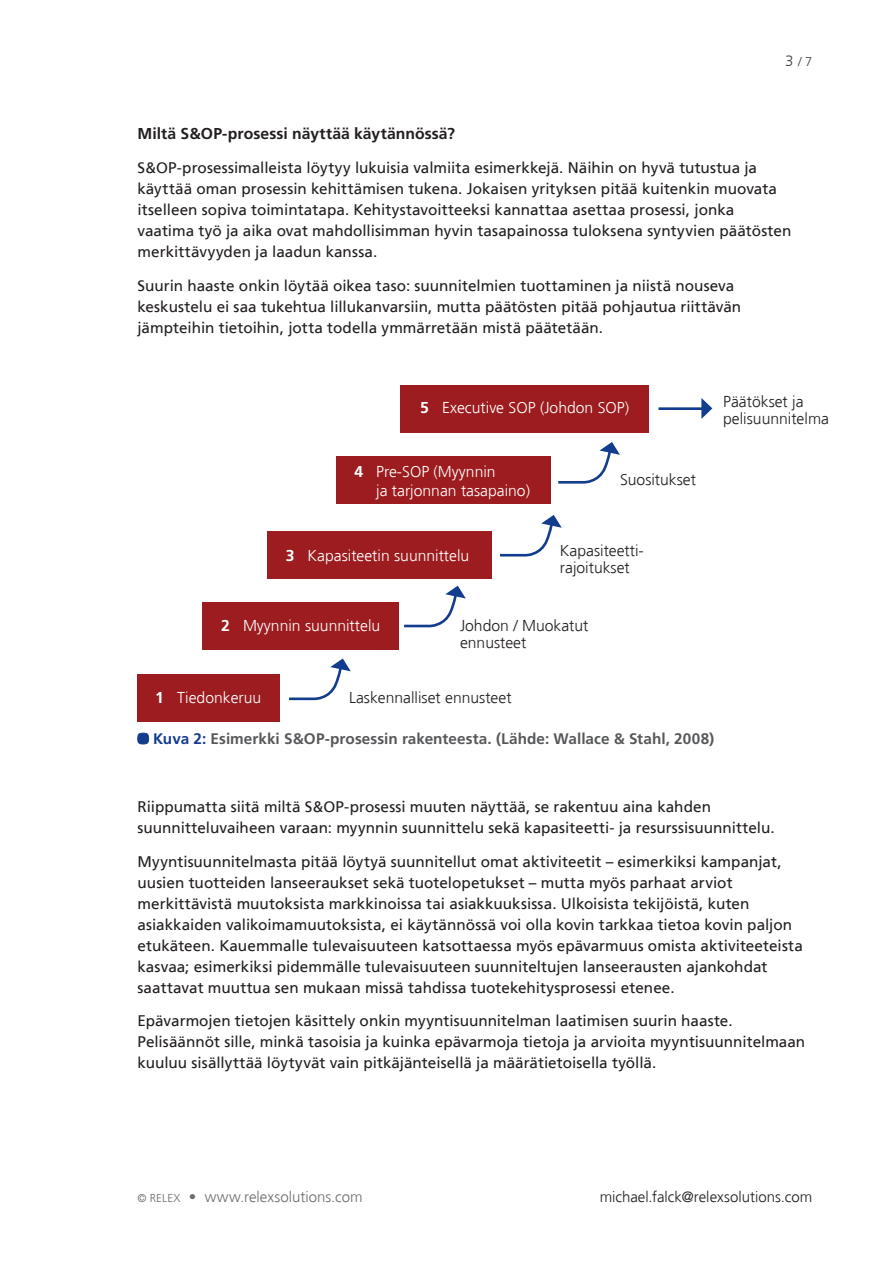
<style>
.page{position:relative;width:893px;height:1263px;background:#fff}
.page>*{position:absolute;margin:0;border:0;box-sizing:border-box;transform-origin:0 0}
.t1{font:300 15.75px/18.9px "Frutiger";color:#fff}
.t2{font:300 15.75px/17.1px "Frutiger";color:#231f20}
.t3{font:700 15.75px "Frutiger LT Com";letter-spacing:.005em;color:#231f20}
.t4{font:15.3px/21px "Frutiger";color:#231f20}
.t5{font:700 15.3px "Frutiger LT Com";letter-spacing:.005em;color:#57585a}
.t6{font:300 15px "Frutiger";color:#231f20}
.t7{font:300 15px "Frutiger";color:#6c6d70}
.t8{font:300 12.75px "Frutiger";color:#3e3e3f}
.s1{font-size:15px}
.s2{font-family:"Frutiger LT Com";font-weight:700}
.s3{color:#123c8d}
.s4{font-size:11.4px}
</style>
<div class="page">
<svg style="left:137px;top:732px;width:12px;height:13px"></svg>
<div style="left:137px;top:674px;width:143px;height:47px;background:#9c1c1f"></div>
<div style="left:202px;top:602px;width:197px;height:48px;background:#9c1c1f"></div>
<div style="left:268px;top:531px;width:224px;height:48px;background:#9c1c1f"></div>
<div style="left:336px;top:456px;width:215px;height:48px;background:#9c1c1f"></div>
<div style="left:400px;top:385px;width:249px;height:47px;background:#9c1c1f"></div>
<svg style="left:289px;top:658px;width:62px;height:43px"></svg>
<svg style="left:404px;top:586px;width:62px;height:42px"></svg>
<svg style="left:500px;top:515px;width:62px;height:42px"></svg>
<svg style="left:558px;top:442px;width:62px;height:42px"></svg>
<svg style="left:701px;top:398px;width:11px;height:21px"></svg>
<hr style="left:658px;top:407px;width:45px;height:3px;background:#123c8d">
<p class="t8" style="left:785px;top:55px;width:29px"><span class="s1">3</span> / 7</p>
<p class="t3" style="left:137px;top:125px;width:319px">Miltä S&amp;OP-prosessi näyttää käytännössä?</p>
<p class="t4" style="left:137px;top:157px;width:655px">S&amp;OP-prosessimalleista löytyy lukuisia valmiita esimerkkejä. Näihin on hyvä tutustua ja käyttää oman prosessin kehittämisen tukena. Jokaisen yrityksen pitää kuitenkin muovata itselleen sopiva toimintatapa. Kehitystavoitteeksi kannattaa asettaa prosessi, jonka vaatima työ ja aika ovat mahdollisimman hyvin tasapainossa tuloksena syntyvien päätösten merkittävyyden ja laadun kanssa.</p>
<p class="t4" style="left:137px;top:275px;width:605px">Suurin haaste onkin löytää oikea taso: suunnitelmien tuottaminen ja niistä nouseva keskustelu ei saa tukehtua lillukanvarsiin, mutta päätösten pitää pohjautua riittävän jämpteihin tietoihin, jotta todella ymmärretään mistä päätetään.</p>
<p class="t1" style="left:420px;top:399px;width:210px"><span class="s2">5</span> Executive SOP (Johdon SOP)</p>
<p class="t1" style="left:376px;top:462px;width:155px;text-indent:-22px"><span class="s2">4</span> Pre-SOP (Myynnin<br>ja tarjonnan tasapaino)</p>
<p class="t2" style="left:620px;top:471px;width:78px">Suositukset</p>
<p class="t2" style="left:723px;top:393px;width:107px">Päätökset ja pelisuunnitelma</p>
<p class="t1" style="left:286px;top:546px;width:185px"><span class="s2">3</span> Kapasiteetin suunnittelu</p>
<p class="t2" style="left:560px;top:542px;width:85px">Kapasiteetti&shy;rajoitukset</p>
<p class="t1" style="left:221px;top:616px;width:161px"><span class="s2">2</span> Myynnin suunnittelu</p>
<p class="t2" style="left:460px;top:617px;width:130px">Johdon / Muokatut ennusteet</p>
<p class="t1" style="left:155px;top:688px;width:108px"><span class="s2">1</span> Tiedonkeruu</p>
<p class="t2" style="left:349px;top:689px;width:164px">Laskennalliset ennusteet</p>
<p class="t5" style="left:153px;top:730px;width:563px"><span class="s3">Kuva 2:</span> Esimerkki S&amp;OP-prosessin rakenteesta. (Lähde: Wallace &amp; Stahl, 2008)</p>
<p class="t4" style="left:137px;top:796px;width:639px">Riippumatta siitä miltä S&amp;OP-prosessi muuten näyttää, se rakentuu aina kahden suunnitteluvaiheen varaan: myynnin suunnittelu sekä kapasiteetti- ja resurssisuunnittelu.</p>
<p class="t4" style="left:137px;top:851px;width:667px">Myyntisuunnitelmasta pitää löytyä suunnitellut omat aktiviteetit – esimerkiksi kampanjat, uusien tuotteiden lanseeraukset sekä tuotelopetukset – mutta myös parhaat arviot merkittävistä muutoksista markkinoissa tai asiakkuuksissa. Ulkoisista tekijöistä, kuten asiakkaiden valikoimamuutoksista, ei käytännössä voi olla kovin tarkkaa tietoa kovin paljon etukäteen. Kauemmalle tulevaisuuteen katsottaessa myös epävarmuus omista aktiviteeteista kasvaa; esimerkiksi pidemmälle tulevaisuuteen suunniteltujen lanseerausten ajankohdat saattavat muuttua sen mukaan missä tahdissa tuotekehitysprosessi etenee.</p>
<p class="t4" style="left:137px;top:1010px;width:669px">Epävarmojen tietojen käsittely onkin myyntisuunnitelman laatimisen suurin haaste.<br>Pelisäännöt sille, minkä tasoisia ja kuinka epävarmoja tietoja ja arvioita myyntisuunnitelmaan kuuluu sisällyttää löytyvät vain pitkäjänteisellä ja määrätietoisella työllä.</p>
<p class="t7" style="left:137px;top:1188px;width:227px"><span class="s4">© RELEX</span> • www.relexsolutions.com</p>
<p class="t6" style="left:600px;top:1188px;width:214px">michael.falck@relexsolutions.com</p>
</div>
